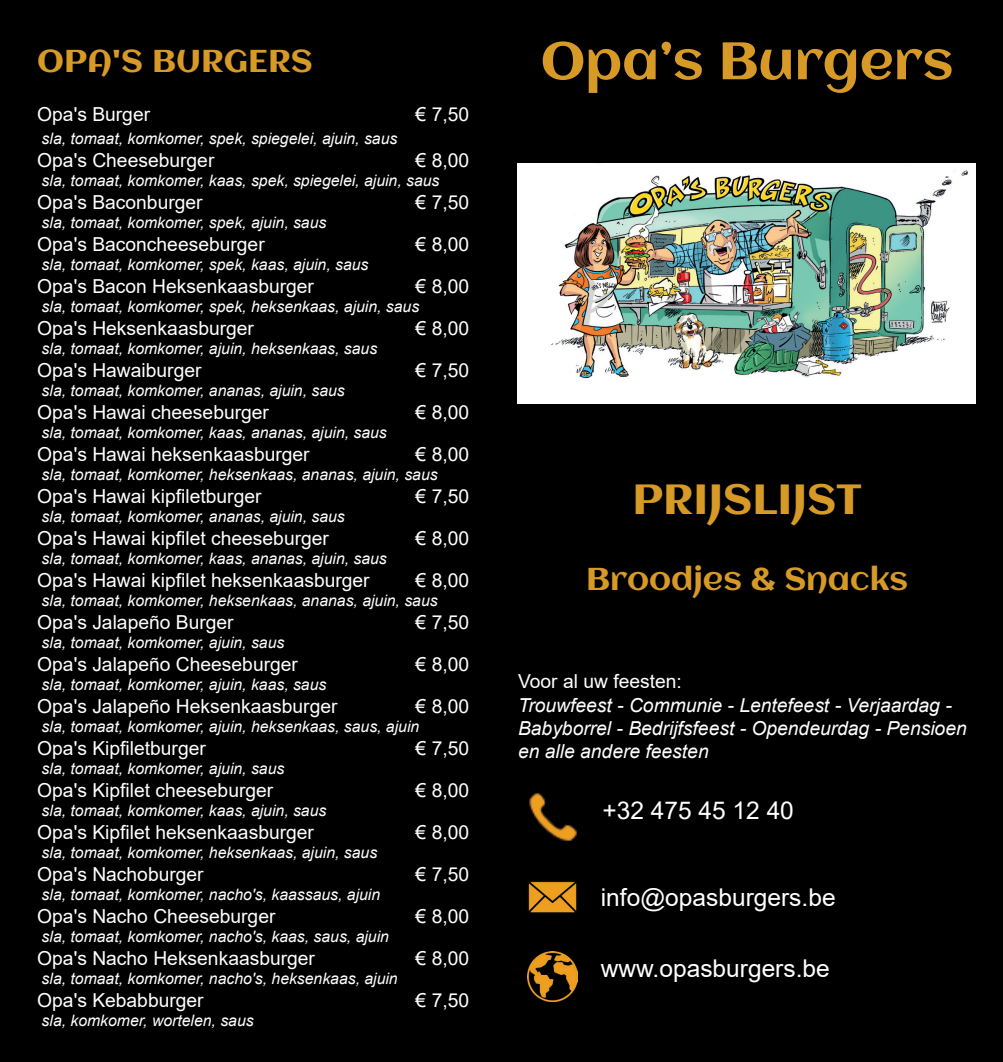
<style>
.page{position:relative;width:1003px;height:1062px;background:#fff}
.page>*{position:absolute;margin:0;border:0;box-sizing:border-box;transform-origin:0 0}
.t1{font:52.5px "Aclonica";color:#d79a27}
.t2{font:42px "Aclonica";color:#d79a27}
.t3{font:31.5px "Aclonica";color:#d79a27}
.t4{font:24.5px "Arial";color:#fff}
.t5{font:19.25px "Arial";color:#fff}
.t6{font:italic 19.25px/23.1px "Arial";color:#fff}
.t7{font:italic 15.75px "Arial";color:#fff}
</style>
<div class="page">
<div style="left:0;top:0;width:501px;height:1062px;background:#000001"></div>
<div style="left:501px;top:0;width:501px;height:1062px;background:#000001"></div>
<img style="left:529px;top:793px;width:48px;height:48px">
<img style="left:528px;top:881px;width:49px;height:32px">
<img style="left:527px;top:951px;width:50px;height:50px">
<img style="left:517px;top:163px;width:458px;height:241px">
<h3 class="t3" style="left:37px;top:39px;width:277px">OPA'S BURGERS</h3>
<p class="t5" style="left:37px;top:101px;width:114px">Opa's Burger</p>
<p class="t5" style="left:415px;top:101px;width:55px">€ 7,50</p>
<p class="t7" style="left:42px;top:128px;width:357px">sla, tomaat, komkomer, spek, spiegelei, ajuin, saus</p>
<p class="t5" style="left:37px;top:147px;width:179px">Opa's Cheeseburger</p>
<p class="t5" style="left:415px;top:147px;width:55px">€ 8,00</p>
<p class="t7" style="left:42px;top:170px;width:399px">sla, tomaat, komkomer, kaas, spek, spiegelei, ajuin, saus</p>
<p class="t5" style="left:37px;top:189px;width:167px">Opa's Baconburger</p>
<p class="t5" style="left:415px;top:189px;width:55px">€ 7,50</p>
<p class="t7" style="left:42px;top:212px;width:286px">sla, tomaat, komkomer, spek, ajuin, saus</p>
<p class="t5" style="left:37px;top:231px;width:229px">Opa's Baconcheeseburger</p>
<p class="t5" style="left:415px;top:231px;width:55px">€ 8,00</p>
<p class="t7" style="left:42px;top:254px;width:328px">sla, tomaat, komkomer, spek, kaas, ajuin, saus</p>
<p class="t5" style="left:37px;top:273px;width:278px">Opa's Bacon Heksenkaasburger</p>
<p class="t5" style="left:415px;top:273px;width:55px">€ 8,00</p>
<p class="t7" style="left:42px;top:296px;width:379px">sla, tomaat, komkomer, spek, heksenkaas, ajuin, saus</p>
<p class="t5" style="left:37px;top:315px;width:218px">Opa's Heksenkaasburger</p>
<p class="t5" style="left:415px;top:315px;width:55px">€ 8,00</p>
<p class="t7" style="left:42px;top:338px;width:337px">sla, tomaat, komkomer, ajuin, heksenkaas, saus</p>
<p class="t5" style="left:37px;top:357px;width:166px">Opa's Hawaiburger</p>
<p class="t5" style="left:415px;top:357px;width:55px">€ 7,50</p>
<p class="t7" style="left:42px;top:380px;width:304px">sla, tomaat, komkomer, ananas, ajuin, saus</p>
<p class="t5" style="left:37px;top:399px;width:233px">Opa's Hawai cheeseburger</p>
<p class="t5" style="left:415px;top:399px;width:55px">€ 8,00</p>
<p class="t7" style="left:42px;top:422px;width:346px">sla, tomaat, komkomer, kaas, ananas, ajuin, saus</p>
<p class="t5" style="left:37px;top:441px;width:274px">Opa's Hawai heksenkaasburger</p>
<p class="t5" style="left:415px;top:441px;width:55px">€ 8,00</p>
<p class="t7" style="left:42px;top:464px;width:397px">sla, tomaat, komkomer, heksenkaas, ananas, ajuin, saus</p>
<p class="t5" style="left:37px;top:483px;width:226px">Opa's Hawai kipfiletburger</p>
<p class="t5" style="left:415px;top:483px;width:55px">€ 7,50</p>
<p class="t7" style="left:42px;top:506px;width:304px">sla, tomaat, komkomer, ananas, ajuin, saus</p>
<p class="t5" style="left:37px;top:525px;width:293px">Opa's Hawai kipfilet cheeseburger</p>
<p class="t5" style="left:415px;top:525px;width:55px">€ 8,00</p>
<p class="t7" style="left:42px;top:548px;width:346px">sla, tomaat, komkomer, kaas, ananas, ajuin, saus</p>
<p class="t5" style="left:37px;top:567px;width:334px">Opa's Hawai kipfilet heksenkaasburger</p>
<p class="t5" style="left:415px;top:567px;width:55px">€ 8,00</p>
<p class="t7" style="left:42px;top:590px;width:397px">sla, tomaat, komkomer, heksenkaas, ananas, ajuin, saus</p>
<p class="t5" style="left:37px;top:609px;width:198px">Opa's Jalapeño Burger</p>
<p class="t5" style="left:415px;top:609px;width:55px">€ 7,50</p>
<p class="t7" style="left:42px;top:632px;width:244px">sla, tomaat, komkomer, ajuin, saus</p>
<p class="t5" style="left:37px;top:651px;width:262px">Opa's Jalapeño Cheeseburger</p>
<p class="t5" style="left:415px;top:651px;width:55px">€ 8,00</p>
<p class="t7" style="left:42px;top:674px;width:286px">sla, tomaat, komkomer, ajuin, kaas, saus</p>
<p class="t5" style="left:37px;top:693px;width:302px">Opa's Jalapeño Heksenkaasburger</p>
<p class="t5" style="left:415px;top:693px;width:55px">€ 8,00</p>
<p class="t7" style="left:42px;top:716px;width:379px">sla, tomaat, komkomer, ajuin, heksenkaas, saus, ajuin</p>
<p class="t5" style="left:37px;top:735px;width:170px">Opa's Kipfiletburger</p>
<p class="t5" style="left:415px;top:735px;width:55px">€ 7,50</p>
<p class="t7" style="left:42px;top:758px;width:244px">sla, tomaat, komkomer, ajuin, saus</p>
<p class="t5" style="left:37px;top:777px;width:237px">Opa's Kipfilet cheeseburger</p>
<p class="t5" style="left:415px;top:777px;width:55px">€ 8,00</p>
<p class="t7" style="left:42px;top:800px;width:286px">sla, tomaat, komkomer, kaas, ajuin, saus</p>
<p class="t5" style="left:37px;top:819px;width:278px">Opa's Kipfilet heksenkaasburger</p>
<p class="t5" style="left:415px;top:819px;width:55px">€ 8,00</p>
<p class="t7" style="left:42px;top:842px;width:337px">sla, tomaat, komkomer, heksenkaas, ajuin, saus</p>
<p class="t5" style="left:37px;top:861px;width:168px">Opa's Nachoburger</p>
<p class="t5" style="left:415px;top:861px;width:55px">€ 7,50</p>
<p class="t7" style="left:42px;top:884px;width:340px">sla, tomaat, komkomer, nacho's, kaassaus, ajuin</p>
<p class="t5" style="left:37px;top:903px;width:239px">Opa's Nacho Cheeseburger</p>
<p class="t5" style="left:415px;top:903px;width:55px">€ 8,00</p>
<p class="t7" style="left:42px;top:926px;width:349px">sla, tomaat, komkomer, nacho's, kaas, saus, ajuin</p>
<p class="t5" style="left:37px;top:945px;width:279px">Opa's Nacho Heksenkaasburger</p>
<p class="t5" style="left:415px;top:945px;width:55px">€ 8,00</p>
<p class="t7" style="left:42px;top:968px;width:357px">sla, tomaat, komkomer, nacho's, heksenkaas, ajuin</p>
<p class="t5" style="left:37px;top:987px;width:168px">Opa's Kebabburger</p>
<p class="t5" style="left:415px;top:987px;width:55px">€ 7,50</p>
<p class="t7" style="left:42px;top:1010px;width:213px">sla, komkomer, wortelen, saus</p>
<h1 class="t1" style="left:540px;top:24px;width:414px">Opa’s Burgers</h1>
<h2 class="t2" style="left:632px;top:470px;width:231px">PRIJSLIJST</h2>
<h3 class="t3" style="left:586px;top:557px;width:323px">Broodjes &amp; Snacks</h3>
<p class="t5" style="left:518px;top:668px;width:165px">Voor al uw feesten:</p>
<p class="t6" style="left:518px;top:693px;width:450px">Trouwfeest - Communie - Lentefeest - Verjaardag -<br>Babyborrel - Bedrijfsfeest - Opendeurdag - Pensioen en alle andere feesten</p>
<h3 class="t4" style="left:602px;top:793px;width:193px">+32 475 45 12 40</h3>
<h3 class="t4" style="left:600px;top:880px;width:236px">info@opasburgers.be</h3>
<h3 class="t4" style="left:600px;top:951px;width:230px">www.opasburgers.be</h3>
</div>
